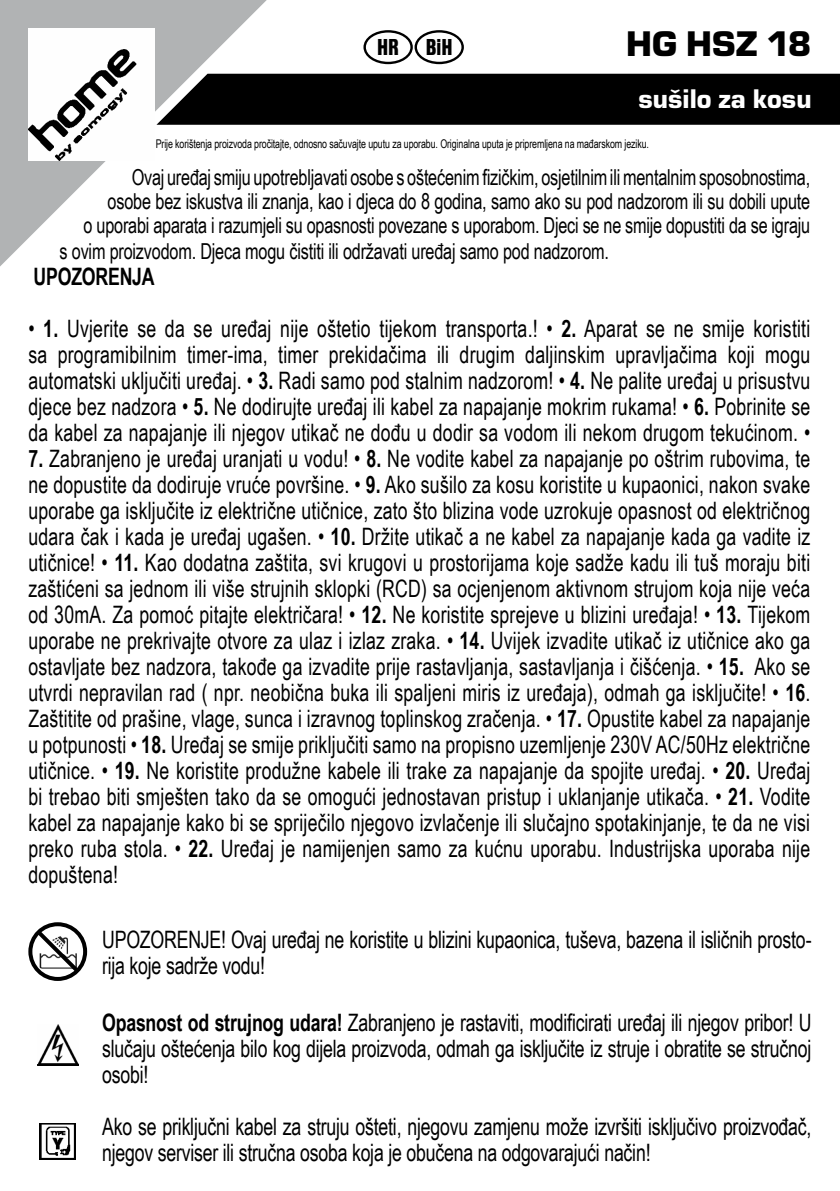
<style>
.page{position:relative;width:840px;height:1191px;background:#fff}
.page>*{position:absolute;margin:0;border:0;box-sizing:border-box;transform-origin:0 0}
.t1{font:37px "Eurostile TEE Blac";color:#000}
.t2{font:28px "Eurostile TEE Blac";color:#fff}
.t3{font:24px/26px "Arial Narrow";letter-spacing:-.01em;color:#000;text-align:justify;scale:.9 1}
.t4{font:700 24px "Arial Narrow";letter-spacing:-.01em;color:#000;scale:.9 1}
.t5{font:24px "Nimbus San DEE Blac Cond";color:#000}
.t6{font:22px/24px "Arial Narrow";letter-spacing:-.01em;color:#000;text-align:right;scale:.9 1}
.t7{font:12px "Arial Narrow";letter-spacing:-.01em;color:#000;scale:.9 1}
.s1{font-weight:700}
</style>
<div class="page">
<div style="left:283px;top:74px;width:556px;height:51px;background:#000"></div>
<svg style="left:0;top:0;width:283px;height:267px"></svg>
<img style="left:28px;top:28px;width:126px;height:132px">
<svg style="left:363px;top:30px;width:100px;height:34px"></svg>
<img style="left:37px;top:1024px;width:41px;height:41px">
<img style="left:40px;top:1124px;width:36px;height:36px">
<div style="left:28px;top:922px;width:59px;height:59px;border:4px solid #000;border-radius:50%"></div>
<svg style="left:33px;top:926px;width:51px;height:51px"></svg>
<h1 class="t1" style="left:626px;top:24px;width:187px">HG HSZ 18</h1>
<p class="t2" style="left:638px;top:83px;width:174px">sušilo za kosu</p>
<p class="t7" style="left:156px;top:135px;width:549px">Prije korištenja proizvoda pročitajte, odnosno sačuvajte uputu za uporabu. Originalna uputa je pripremljena na mađarskom jeziku.</p>
<p class="t6" style="left:84px;top:165px;width:808px">Ovaj uređaj smiju upotrebljavati osobe s oštećenim fizičkim, osjetilnim ili mentalnim sposobnostima, osobe bez iskustva ili znanja, kao i djeca do 8 godina, samo ako su pod nadzorom ili su dobili upute<br>o uporabi aparata i razumjeli su opasnosti povezane s uporabom. Djeci se ne smije dopustiti da se igraju</p>
<p class="t6" style="left:60px;top:239px;width:611px">s ovim proizvodom. Djeca mogu čistiti ili održavati uređaj samo pod nadzorom.</p>
<p class="t4" style="left:34px;top:259px;width:136px">UPOZORENJA</p>
<p class="t3" style="left:28px;top:315px;width:869px">• <span class="s1">1.</span> Uvjerite se da se uređaj nije oštetio tijekom transporta.! • <span class="s1">2.</span> Aparat se ne smije koristiti sa programibilnim timer-ima, timer prekidačima ili drugim daljinskim upravljačima koji mogu automatski uključiti uređaj. • <span class="s1">3.</span> Radi samo pod stalnim nadzorom! • <span class="s1">4.</span> Ne palite uređaj u prisustvu djece bez nadzora • <span class="s1">5.</span> Ne dodirujte uređaj ili kabel za napajanje mokrim rukama! • <span class="s1">6.</span> Pobrinite se da kabel za napajanje ili njegov utikač ne dođu u dodir sa vodom ili nekom drugom tekućinom. •</p>
<p class="t3" style="left:28px;top:445px;width:870px"><span class="s1">7.</span> Zabranjeno je uređaj uranjati u vodu! • <span class="s1">8.</span> Ne vodite kabel za napajanje po oštrim rubovima, te ne dopustite da dodiruje vruće površine. • <span class="s1">9.</span> Ako sušilo za kosu koristite u kupaonici, nakon svake uporabe ga isključite iz električne utičnice, zato što blizina vode uzrokuje opasnost od električnog udara čak i kada je uređaj ugašen. • <span class="s1">10.</span> Držite utikač a ne kabel za napajanje kada ga vadite iz utičnice! • <span class="s1">11.</span> Kao dodatna zaštita, svi krugovi u prostorijama koje sadže kadu ili tuš moraju biti zaštićeni sa jednom ili više strujnih sklopki (RCD) sa ocjenjenom aktivnom strujom koja nije veća od 30mA. Za pomoć pitajte električara! • <span class="s1">12.</span> Ne koristite sprejeve u blizini uređaja! • <span class="s1">13.</span> Tijekom uporabe ne prekrivajte otvore za ulaz i izlaz zraka. • <span class="s1">14.</span> Uvijek izvadite utikač iz utičnice ako ga ostavljate bez nadzora, takođe ga izvadite prije rastavljanja, sastavljanja i čišćenja. • <span class="s1">15.</span> Ako se utvrdi nepravilan rad ( npr. neobična buka ili spaljeni miris iz uređaja), odmah ga isključite! • <span class="s1">16</span>.<br>Zaštitite od prašine, vlage, sunca i izravnog toplinskog zračenja. • <span class="s1">17.</span> Opustite kabel za napajanje u potpunosti • <span class="s1">18.</span> Uređaj se smije priključiti samo na propisno uzemljenje 230V AC/50Hz električne utičnice. • <span class="s1">19.</span> Ne koristite produžne kabele ili trake za napajanje da spojite uređaj. • <span class="s1">20.</span> Uređaj bi trebao biti smješten tako da se omogući jednostavan pristup i uklanjanje utikača. • <span class="s1">21.</span> Vodite kabel za napajanje kako bi se spriječilo njegovo izvlačenje ili slučajno spotakinjanje, te da ne visi preko ruba stola. • <span class="s1">22.</span> Uređaj je namijenjen samo za kućnu uporabu. Industrijska uporaba nije dopuštena!</p>
<p class="t5" style="left:377px;top:34px;width:77px">HR BiH</p>
<p class="t3" style="left:102px;top:926px;width:789px">UPOZORENJE! Ovaj uređaj ne koristite u blizini kupaonica, tuševa, bazena il isličnih prosto&shy;rija koje sadrže vodu!</p>
<p class="t3" style="left:102px;top:1009px;width:789px"><span class="s1">Opasnost od strujnog udara!</span> Zabranjeno je rastaviti, modificirati uređaj ili njegov pribor! U slučaju oštećenja bilo kog dijela proizvoda, odmah ga isključite iz struje i obratite se stručnoj osobi!</p>
<p class="t3" style="left:102px;top:1113px;width:789px">Ako se priključni kabel za struju ošteti, njegovu zamjenu može izvršiti isključivo proizvođač, njegov serviser ili stručna osoba koja je obučena na odgovarajući način!</p>
</div>
